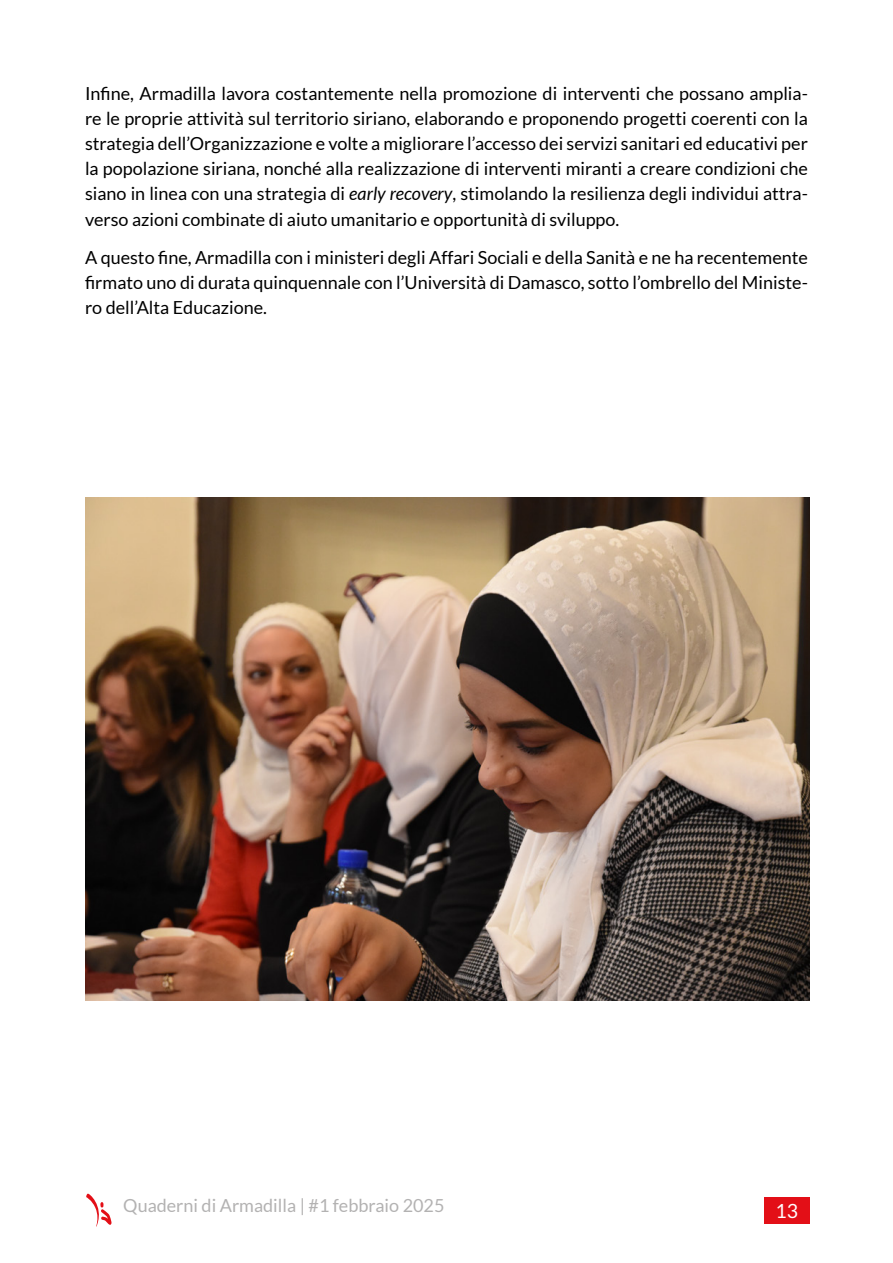
<style>
.page{position:relative;width:893px;height:1263px;background:#fff}
.page>*{position:absolute;margin:0;border:0;box-sizing:border-box;transform-origin:0 0}
.t1{font:19.5px "Lato";color:#fff}
.Testo_corrente{font:18px/25.2px "Lato";color:#000;text-align:justify}
.t2{font:18px "Lato";color:#b3b2b2}
.s1{font-style:italic}
</style>
<div class="page">
<div style="left:764px;top:1197px;width:46px;height:27px;background:#e30f17"></div>
<svg style="left:86px;top:1193px;width:26px;height:34px"></svg>
<img style="left:85px;top:497px;width:725px;height:503px">
<p class="Testo_corrente" style="left:85px;top:80px;width:724px">Infine, Armadilla lavora costantemente nella promozione di interventi che possano amplia&shy;re le proprie attività sul territorio siriano, elaborando e proponendo progetti coerenti con la strategia dell’Organizzazione e volte a migliorare l’accesso dei servizi sanitari ed educativi per la popolazione siriana, nonché alla realizzazione di interventi miranti a creare condizioni che siano in linea con una strategia di <span class="s1">early recovery</span>, stimolando la resilienza degli individui attra&shy;verso azioni combinate di aiuto umanitario e opportunità di sviluppo.</p>
<p class="Testo_corrente" style="left:85px;top:244px;width:724px">A questo fine, Armadilla con i ministeri degli Affari Sociali e della Sanità e ne ha recentemente firmato uno di durata quinquennale con l’Università di Damasco, sotto l’ombrello del Ministe&shy;ro dell’Alta Educazione.</p>
<p class="t2" style="left:123px;top:1195px;width:323px">Quaderni di Armadilla | #1 febbraio 2025</p>
<p class="t1" style="left:775px;top:1200px;width:24px">13</p>
</div>
